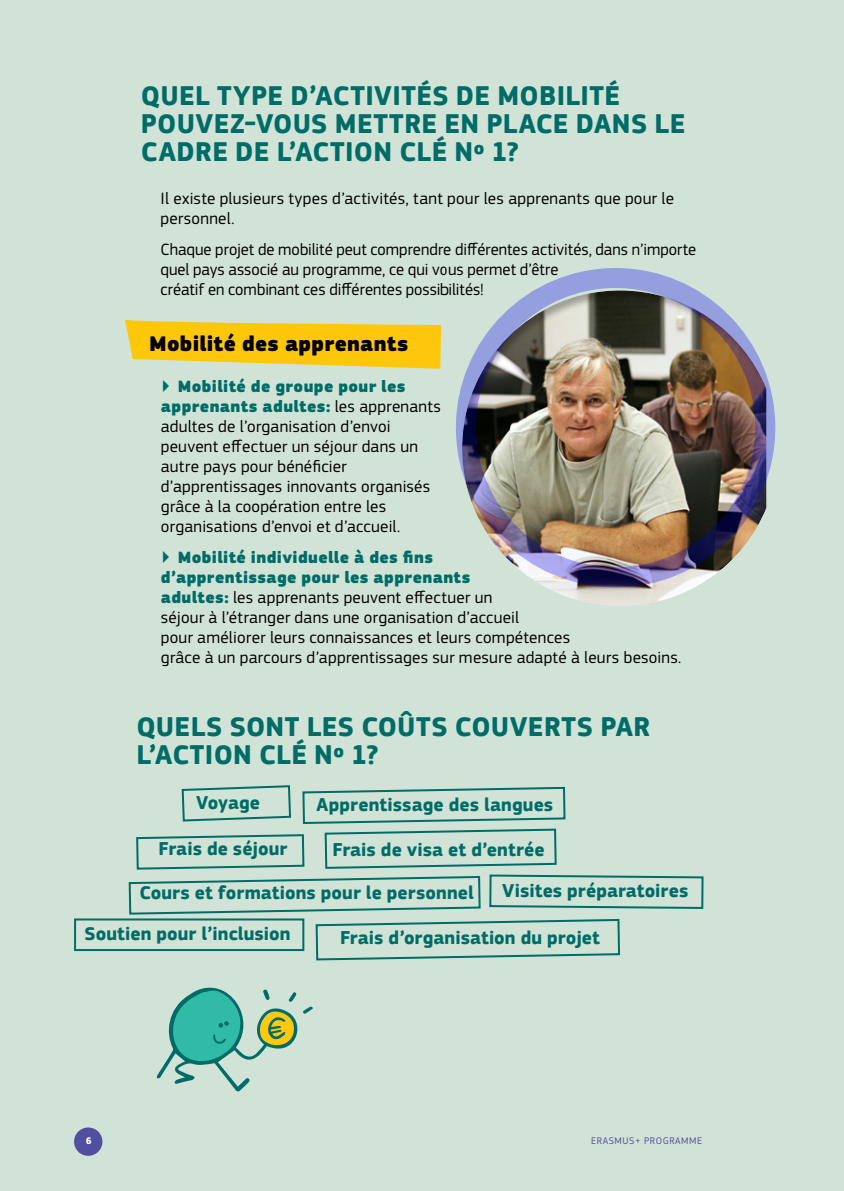
<style>
.page{position:relative;width:844px;height:1191px;background:#fff}
.page>*{position:absolute;margin:0;border:0;box-sizing:border-box;transform-origin:0 0}
.t1{font:700 28px/28px "EC Square Sans Pro";letter-spacing:.015em;color:#006c67}
.t2{font:900 22px "EC Square Sans Pro";letter-spacing:.01em;color:#000}
.t3{font:700 19.2px "EC Square Sans Pro";letter-spacing:.005em;color:#006c67}
.t4{font:17px/20px "EC Square Sans Pro";letter-spacing:.015em;color:#000}
.t5{font:10px "EC Square Sans Pro";letter-spacing:.06em;color:#524fa1}
.t6{font:700 10px "EC Square Sans Cond Pro";color:#fff}
.s1{color:#006c67}
.s2{font-weight:900;color:#006c67}
</style>
<div class="page">
<div style="left:0;top:0;width:843px;height:1191px;background:#d1e3d6"></div>
<div style="left:74px;top:1127px;width:28px;height:28px;background:#524fa1;border-radius:50%"></div>
<div style="left:442px;top:275px;width:352px;height:332px;background:#000;opacity:.3"></div>
<div style="left:456px;top:268px;width:319px;height:319px;border:20px solid #524fa1;border-radius:50%"></div>
<svg style="left:124px;top:319px;width:317px;height:50px"></svg>
<div style="left:74px;top:918px;width:230px;height:33px;border:2px solid #006c67"></div>
<svg style="left:128px;top:785px;width:576px;height:176px"></svg>
<svg style="left:157px;top:987px;width:156px;height:105px"></svg>
<h1 class="t1" style="left:141px;top:83px;width:545px">QUEL TYPE D’ACTIVITÉS DE MOBILITÉ<br>POUVEZ-VOUS METTRE EN PLACE DANS LE<br>CADRE DE L’ACTION CLÉ Nº 1?</h1>
<p class="t4" style="left:160px;top:188px;width:515px">Il existe plusieurs types d’activités, tant pour les apprenants que pour le personnel.</p>
<p class="t4" style="left:160px;top:239px;width:537px">Chaque projet de mobilité peut comprendre différentes activités, dans n’importe quel pays associé au programme, ce qui vous permet d’être<br>créatif en combinant ces différentes possibilités!</p>
<p class="t2" style="left:149px;top:329px;width:260px">Mobilité des apprenants</p>
<p class="t4" style="left:161px;top:376px;width:281px"><span class="s1">▶</span> <span class="s2">Mobilité de groupe pour les apprenants adultes:</span> les apprenants adultes de l’organisation d’envoi peuvent effectuer un séjour dans un autre pays pour bénéficier d’apprentissages innovants organisés grâce à la coopération entre les organisations d’envoi et d’accueil.</p>
<p class="t4" style="left:161px;top:548px;width:522px"><span class="s1">▶</span> <span class="s2">Mobilité individuelle à des fins<br>d’apprentissage pour les apprenants<br>adultes:</span> les apprenants peuvent effectuer un<br>séjour à l’étranger dans une organisation d’accueil<br>pour améliorer leurs connaissances et leurs compétences<br>grâce à un parcours d’apprentissages sur mesure adapté à leurs besoins.</p>
<h1 class="t1" style="left:136px;top:713px;width:515px">QUELS SONT LES COÛTS COUVERTS PAR<br>L’ACTION CLÉ Nº 1?</h1>
<p class="t3" style="left:196px;top:791px;width:65px">Voyage</p>
<p class="t3" style="left:316px;top:793px;width:238px">Apprentissage des langues</p>
<p class="t3" style="left:158px;top:837px;width:130px">Frais de séjour</p>
<p class="t3" style="left:332px;top:838px;width:213px">Frais de visa et d’entrée</p>
<p class="t3" style="left:502px;top:879px;width:187px">Visites préparatoires</p>
<p class="t3" style="left:139px;top:881px;width:336px">Cours et formations pour le personnel</p>
<p class="t3" style="left:340px;top:926px;width:261px">Frais d’organisation du projet</p>
<p class="t3" style="left:84px;top:922px;width:208px">Soutien pour l’inclusion</p>
<p class="t6" style="left:86px;top:1134px;width:7px">6</p>
<p class="t5" style="left:591px;top:1135px;width:113px">ERASMUS+ PROGRAMME</p>
</div>
